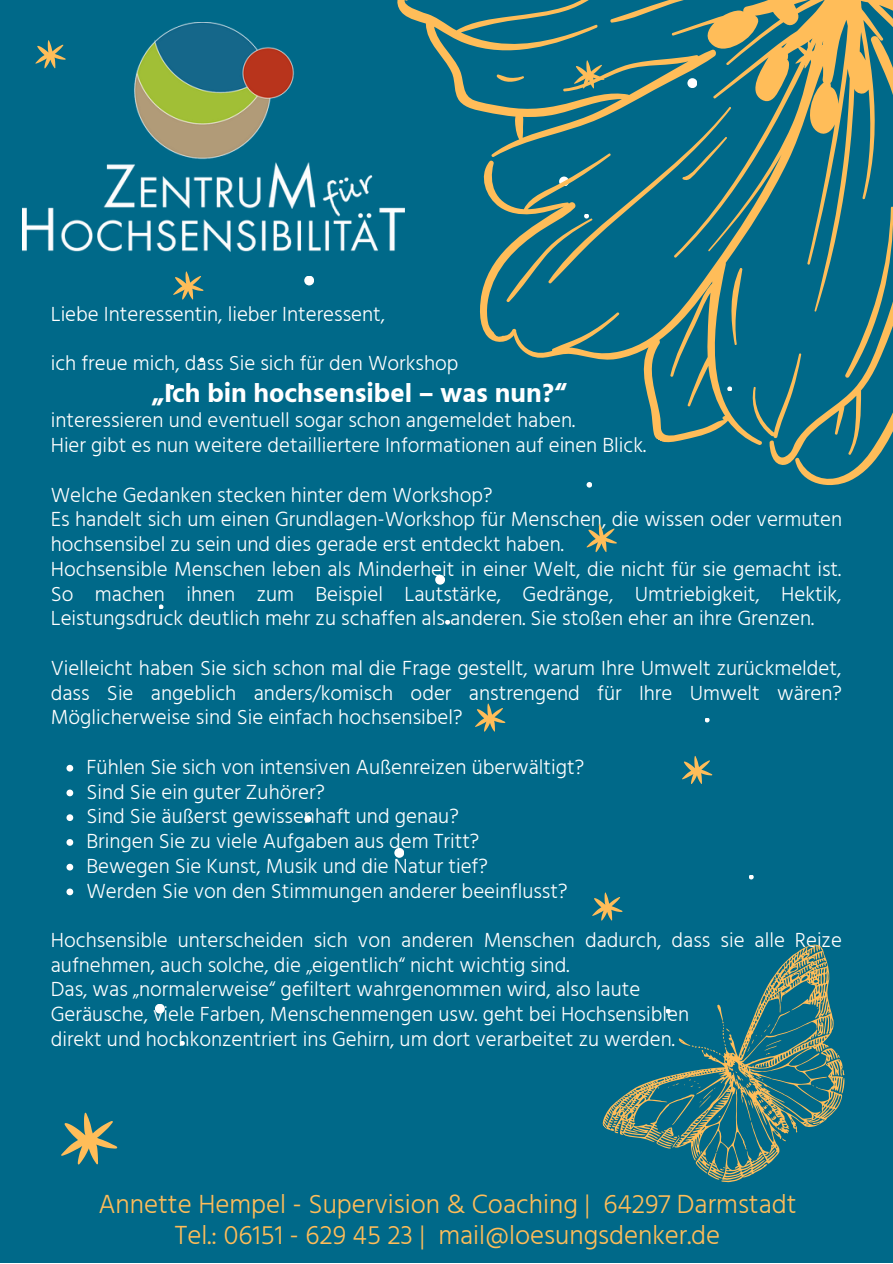
<style>
.page{position:relative;width:893px;height:1264px;background:#fff}
.page>*{position:absolute;margin:0;border:0;box-sizing:border-box;transform-origin:0 0}
.t1{font:300 27px/30.3px "Hind Madurai";color:#ffbd59;text-align:center}
.t2{font:700 27px "Hind Madurai";color:#fff}
.t3{font:300 21px/24.8px "Hind Madurai";color:#fff}
</style>
<div class="page">
<div style="left:0;top:0;width:892px;height:1262px;background:#006989"></div>
<svg style="left:169px;top:385px;width:5px;height:4px"></svg>
<div style="left:304px;top:815px;width:7px;height:7px;background:#fff;border-radius:50%"></div>
<svg style="left:394px;top:847px;width:10px;height:10px"></svg>
<svg style="left:705px;top:718px;width:4px;height:4px"></svg>
<svg style="left:66px;top:764px;width:7px;height:7px"></svg>
<svg style="left:66px;top:789px;width:7px;height:7px"></svg>
<svg style="left:66px;top:814px;width:7px;height:7px"></svg>
<svg style="left:66px;top:839px;width:7px;height:6px"></svg>
<svg style="left:66px;top:863px;width:7px;height:7px"></svg>
<svg style="left:66px;top:888px;width:7px;height:7px"></svg>
<svg style="left:199px;top:357px;width:5px;height:5px"></svg>
<div style="left:155px;top:1003px;width:10px;height:10px;background:#fff;border-radius:50%"></div>
<svg style="left:180px;top:1041px;width:5px;height:4px"></svg>
<svg style="left:159px;top:604px;width:4px;height:5px"></svg>
<svg style="left:749px;top:875px;width:4px;height:4px"></svg>
<svg style="left:173px;top:271px;width:30px;height:28px"></svg>
<svg style="left:682px;top:756px;width:30px;height:28px"></svg>
<svg style="left:592px;top:892px;width:30px;height:28px"></svg>
<svg style="left:602px;top:944px;width:243px;height:239px"></svg>
<svg style="left:61px;top:1112px;width:56px;height:52px"></svg>
<img style="left:22px;top:23px;width:248px;height:228px">
<svg style="left:475px;top:703px;width:30px;height:28px"></svg>
<svg style="left:270px;top:0;width:622px;height:622px"></svg>
<p class="t3" style="left:51px;top:302px;width:336px">Liebe Interessentin, lieber Interessent,</p>
<p class="t3" style="left:51px;top:351px;width:409px">ich freue mich, dass Sie sich für den Workshop</p>
<p class="t2" style="left:152px;top:375px;width:416px">„Ich bin hochsensibel – was nun?“</p>
<p class="t3" style="left:51px;top:409px;width:597px">interessieren und eventuell sogar schon angemeldet haben.<br>Hier gibt es nun weitere detailliertere Informationen auf einen Blick.</p>
<p class="t3" style="left:51px;top:483px;width:792px">Welche Gedanken stecken hinter dem Workshop?<br>Es handelt sich um einen Grundlagen-Workshop für Menschen, die wissen oder vermuten hochsensibel zu sein und dies gerade erst entdeckt haben.<br>Hochsensible Menschen leben als Minderheit in einer Welt, die nicht für sie gemacht ist.<br>So machen ihnen zum Beispiel Lautstärke, Gedränge, Umtriebigkeit, Hektik, Leistungsdruck deutlich mehr zu schaffen als anderen. Sie stoßen eher an ihre Grenzen.</p>
<p class="t3" style="left:51px;top:656px;width:792px;text-align:justify">Vielleicht haben Sie sich schon mal die Frage gestellt, warum Ihre Umwelt zurückmeldet, dass Sie angeblich anders/komisch oder anstrengend für Ihre Umwelt wären?<br>Möglicherweise sind Sie einfach hochsensibel?</p>
<p class="t3" style="left:86px;top:755px;width:499px">Fühlen Sie sich von intensiven Außenreizen überwältigt?<br>Sind Sie ein guter Zuhörer?<br>Sind Sie äußerst gewissenhaft und genau?<br>Bringen Sie zu viele Aufgaben aus dem Tritt?<br>Bewegen Sie Kunst, Musik und die Natur tief?<br>Werden Sie von den Stimmungen anderer beeinflusst?</p>
<p class="t3" style="left:51px;top:928px;width:792px">Hochsensible unterscheiden sich von anderen Menschen dadurch, dass sie alle Reize aufnehmen, auch solche, die „eigentlich“ nicht wichtig sind.<br>Das, was „normalerweise“ gefiltert wahrgenommen wird, also laute<br>Geräusche, viele Farben, Menschenmengen usw. geht bei Hochsensiblen<br>direkt und hochkonzentriert ins Gehirn, um dort verarbeitet zu werden.</p>
<p class="t1" style="left:98px;top:1190px;width:699px">Annette Hempel - Supervision &amp; Coaching | 64297 Darmstadt<br>Tel.: 06151 - 629 45 23 | mail@loesungsdenker.de</p>
</div>
